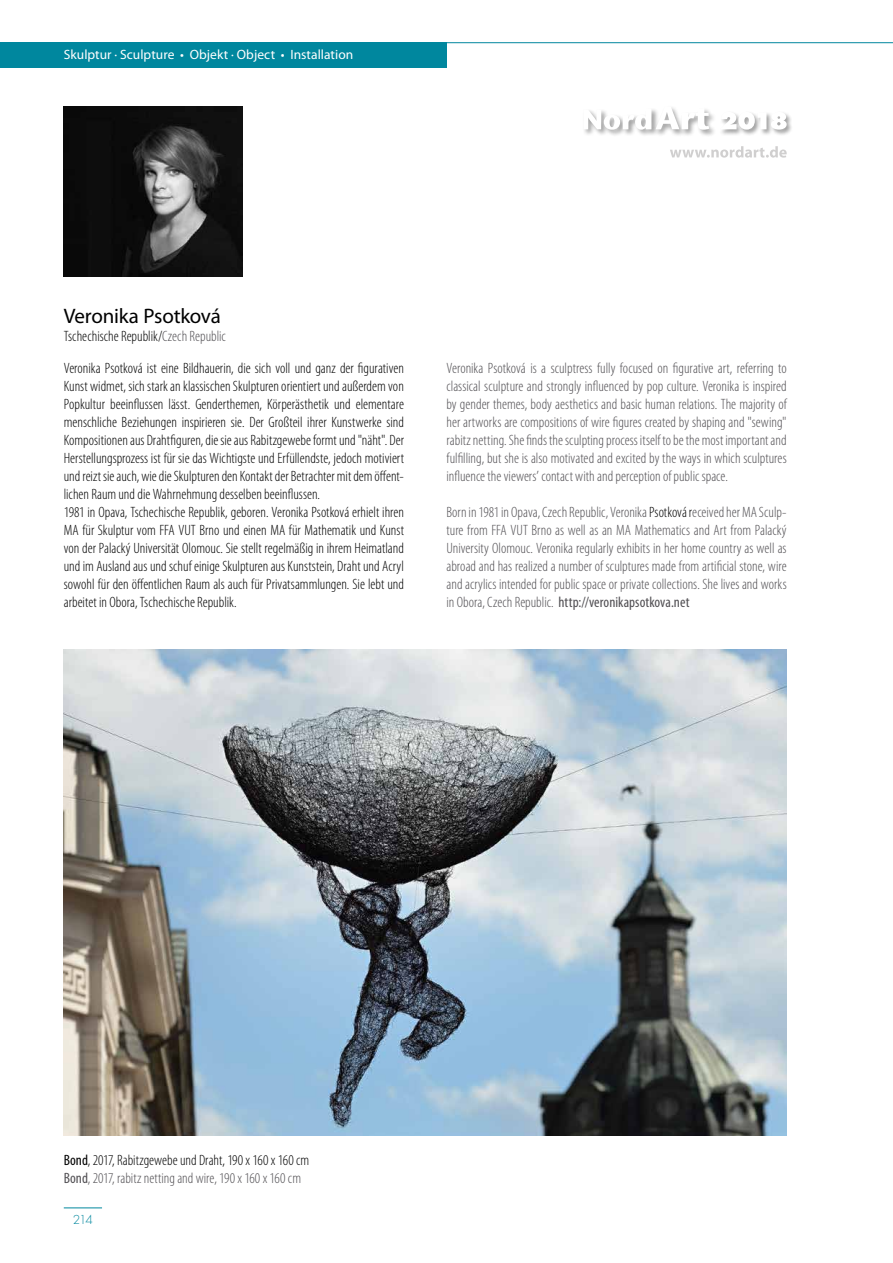
<style>
.page{position:relative;width:893px;height:1263px;background:#fff}
.page>*{position:absolute;margin:0;border:0;box-sizing:border-box;transform-origin:0 0}
.t1{font:21px "Myriad Pro";letter-spacing:-.015em;color:#000}
.t2{font:300 condensed 15px/18px "Myriad Pro";color:#000}
.t3{font:300 condensed 15px/18px "Myriad Pro";color:#514f53;text-align:justify}
.t4{font:13.5px "Myriad Pro";color:#fff}
.t5{font:300 12px "Futura Std";color:#00879e}
.s1{color:#514f53}
.s2{color:#000}
.s3{font-weight:400}
.s4{font-weight:400;color:#514f53}
</style>
<div class="page">
<div style="left:0;top:43px;width:446px;height:25px;background:#00879e"></div>
<hr style="left:446px;top:42px;width:447px;height:1px;background:#00879e">
<hr style="left:64px;top:1207px;width:38px;height:1px;background:#00879e">
<svg style="left:670px;top:146px;width:117px;height:12px"></svg>
<div style="left:582px;top:107px;width:77px;height:30px;background:#000;opacity:.75"></div>
<div style="left:654px;top:105px;width:62px;height:32px;background:#000;opacity:.75"></div>
<svg style="left:583px;top:106px;width:126px;height:24px"></svg>
<div style="left:719px;top:111px;width:74px;height:25px;background:#000;opacity:.75"></div>
<svg style="left:719px;top:112px;width:68px;height:18px"></svg>
<img style="left:64px;top:650px;width:723px;height:486px">
<img style="left:64px;top:106px;width:178px;height:170px">
<p class="t4" style="left:64px;top:46px;width:291px">Skulptur · Sculpture • Objekt · Object • Installation</p>
<h1 class="t1" style="left:64px;top:303px;width:159px">Veronika Psotková</h1>
<p class="t2" style="left:64px;top:321px;width:342px;line-height:31.5px">Tschechische Republik/<span class="s1">Czech Republic<br></span>Veronika Psotková ist eine Bildhauerin, die sich voll und ganz der figurativen</p>
<p class="t2" style="left:64px;top:377px;width:342px">Kunst widmet, sich stark an klassischen Skulpturen orientiert und außerdem von Popkultur beeinflussen lässt. Genderthemen, Körperästhetik und elementare menschliche Beziehungen inspirieren sie. Der Großteil ihrer Kunstwerke sind Kompositionen aus Drahtfiguren, die sie aus Rabitzgewebe formt und "näht". Der Herstellungsprozess ist für sie das Wichtigste und Erfüllendste, jedoch motiviert und reizt sie auch, wie die Skulpturen den Kontakt der Betrachter mit dem öffent&shy;lichen Raum und die Wahrnehmung desselben beeinflussen.<br>1981 in Opava, Tschechische Republik, geboren. Veronika Psotková erhielt ihren MA für Skulptur vom FFA VUT Brno und einen MA für Mathematik und Kunst von der Palacký Universität Olomouc. Sie stellt regelmäßig in ihrem Heimatland und im Ausland aus und schuf einige Skulpturen aus Kunststein, Draht und Acryl sowohl für den öffentlichen Raum als auch für Privatsammlungen. Sie lebt und arbeitet in Obora, Tschechische Republik.</p>
<p class="t3" style="left:446px;top:359px;width:342px">Veronika Psotková is a sculptress fully focused on figurative art, referring to classical sculpture and strongly influenced by pop culture. Veronika is inspired by gender themes, body aesthetics and basic human relations. The majority of her artworks are compositions of wire figures created by shaping and "sewing" rabitz netting. She finds the sculpting process itself to be the most important and fulfilling, but she is also motivated and excited by the ways in which sculptures influence the viewers’ contact with and perception of public space.</p>
<p class="t3" style="left:446px;top:503px;width:342px">Born in 1981 in Opava, Czech Republic, Veronika <span class="s2">Psotková r</span>eceived her MA Sculp&shy;ture from FFA VUT Brno as well as an MA Mathematics and Art from Palacký University Olomouc. Veronika regularly exhibits in her home country as well as abroad and has realized a number of sculptures made from artificial stone, wire and acrylics intended for public space or private collections. She lives and works in Obora, Czech Republic. <span class="s3">http://veronikapsotkova.net</span></p>
<p class="t2" style="left:64px;top:1151px;width:247px"><span class="s3">Bond</span>, 2017, Rabitzgewebe und Draht, 190 x 160 x 160 cm<br><span class="s4">Bond</span><span class="s1">, 2017, rabitz netting and wire, 190 x 160 x 160 cm</span></p>
<p class="t5" style="left:73px;top:1212px;width:22px">214</p>
</div>
